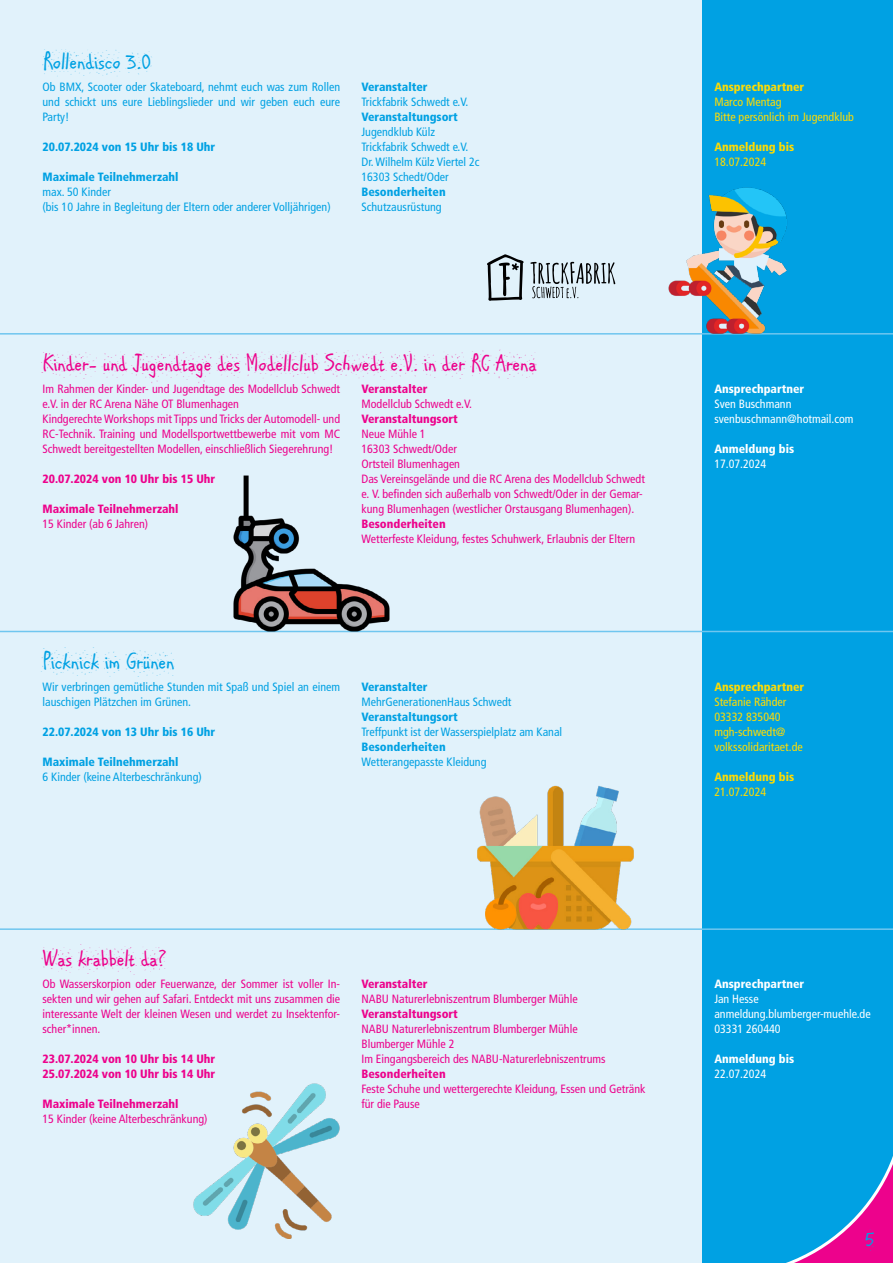
<style>
.page{position:relative;width:893px;height:1263px;background:#fff}
.page>*{position:absolute;margin:0;border:0;box-sizing:border-box;transform-origin:0 0}
.t1{font:24px "ARCARTER";color:#ed028c}
.t2{font:24px "ARCARTER";color:#00a1e3}
.t3{font:22.5px "ARCARTER";color:#00a1e3}
.t4{font:condensed 12px/15px "Frutiger LT Std";color:#ed028c}
.t5{font:condensed 12px/15px "Frutiger LT Std";color:#00a1e3}
.t6{font:900 condensed 12px/15px "Frutiger LT Std";color:#ed028c}
.t7{font:900 condensed 12px "Frutiger LT Std";color:#00a1e3}
.t8{font:condensed 12px/15px "Frutiger LT Std";color:#ffdc01}
.t9{font:condensed 12px/15px "Frutiger LT Std";color:#fff}
.t10{font:900 condensed 12px "Frutiger LT Std";color:#ffdc01}
.t11{font:900 condensed 12px "Frutiger LT Std";color:#fff}
</style>
<div class="page">
<div style="left:702px;top:0;width:191px;height:1263px;background:#00a1e3"></div>
<svg style="left:786px;top:1156px;width:107px;height:107px"></svg>
<div style="left:0;top:0;width:702px;height:1263px;background:#e1f2fb"></div>
<hr style="left:0;top:333px;width:893px;height:2px;background:#6fc6ef">
<hr style="left:0;top:631px;width:893px;height:1px;background:#6fc6ef">
<hr style="left:0;top:928px;width:893px;height:2px;background:#6fc6ef">
<img style="left:232px;top:475px;width:159px;height:158px">
<svg style="left:530px;top:262px;width:85px;height:36px"></svg>
<svg style="left:487px;top:254px;width:37px;height:47px"></svg>
<img style="left:193px;top:1083px;width:147px;height:155px">
<img style="left:646px;top:187px;width:161px;height:148px">
<img style="left:472px;top:785px;width:166px;height:145px">
<h1 class="t2" style="left:43px;top:47px;width:110px">ROLLENDISCO 3.0</h1>
<p class="t5" style="left:43px;top:79px;width:299px;text-align:justify">Ob BMX, Scooter oder Skateboard, nehmt euch was zum Rollen und schickt uns eure Lieblingslieder und wir geben euch eure Party!</p>
<p class="t7" style="left:43px;top:140px;width:174px">20.07.2024 von 15 Uhr bis 18 Uhr</p>
<p class="t7" style="left:43px;top:170px;width:138px">Maximale Teilnehmerzahl</p>
<p class="t5" style="left:43px;top:184px;width:290px">max. 50 Kinder<br>(bis 10 Jahre in Begleitung der Eltern oder anderer Volljährigen)</p>
<p class="t7" style="left:361px;top:80px;width:68px">Veranstalter</p>
<p class="t5" style="left:361px;top:94px;width:109px">Trickfabrik Schwedt e.V.</p>
<p class="t7" style="left:361px;top:110px;width:98px">Veranstaltungsort</p>
<p class="t5" style="left:361px;top:124px;width:120px">Jugendklub Külz<br>Trickfabrik Schwedt e.V.<br>Dr. Wilhelm Külz Viertel 2c<br>16303 Schedt/Oder</p>
<p class="t7" style="left:361px;top:185px;width:86px">Besonderheiten</p>
<p class="t5" style="left:361px;top:199px;width:82px">Schutzausrüstung</p>
<h1 class="t1" style="left:43px;top:349px;width:496px">KINDER- UND JUGENDTAGE DES MODELLCLUB SCHWEDT E.V. IN DER RC ARENA</h1>
<p class="t6" style="left:361px;top:381px;width:68px">Veranstalter</p>
<p class="t4" style="left:361px;top:396px;width:112px">Modellclub Schwedt e.V.</p>
<p class="t6" style="left:361px;top:411px;width:98px">Veranstaltungsort</p>
<p class="t4" style="left:361px;top:426px;width:285px">Neue Mühle 1<br>16303 Schwedt/Oder<br>Ortsteil Blumenhagen<br>Das Vereinsgelände und die RC Arena des Modellclub Schwedt e. V. befinden sich außerhalb von Schwedt/Oder in der Gemar&shy;kung Blumenhagen (westlicher Orstausgang Blumenhagen).</p>
<p class="t6" style="left:361px;top:516px;width:86px">Besonderheiten</p>
<p class="t4" style="left:361px;top:531px;width:275px">Wetterfeste Kleidung, festes Schuhwerk, Erlaubnis der Eltern</p>
<p class="t4" style="left:43px;top:381px;width:299px">Im Rahmen der Kinder- und Jugendtage des Modellclub Schwedt e.V. in der RC Arena Nähe OT Blumenhagen<br>Kindgerechte Workshops mit Tipps und Tricks der Automodell- und RC-Technik. Training und Modellsportwettbewerbe mit vom MC Schwedt bereitgestellten Modellen, einschließlich Siegerehrung!</p>
<p class="t6" style="left:43px;top:471px;width:174px">20.07.2024 von 10 Uhr bis 15 Uhr</p>
<p class="t6" style="left:43px;top:501px;width:138px">Maximale Teilnehmerzahl</p>
<p class="t4" style="left:43px;top:516px;width:107px">15 Kinder (ab 6 Jahren)</p>
<h1 class="t2" style="left:43px;top:646px;width:133px">PICKNICK IM GRÜNEN</h1>
<p class="t5" style="left:43px;top:679px;width:299px">Wir verbringen gemütliche Stunden mit Spaß und Spiel an einem lauschigen Plätzchen im Grünen.</p>
<p class="t7" style="left:43px;top:724px;width:174px">22.07.2024 von 13 Uhr bis 16 Uhr</p>
<p class="t7" style="left:43px;top:754px;width:138px">Maximale Teilnehmerzahl</p>
<p class="t5" style="left:43px;top:769px;width:161px">6 Kinder (keine Alterbeschränkung)</p>
<p class="t7" style="left:361px;top:679px;width:68px">Veranstalter</p>
<p class="t5" style="left:361px;top:694px;width:151px">MehrGenerationenHaus Schwedt</p>
<p class="t7" style="left:361px;top:709px;width:98px">Veranstaltungsort</p>
<p class="t5" style="left:361px;top:724px;width:202px">Treffpunkt ist der Wasserspielplatz am Kanal</p>
<p class="t7" style="left:361px;top:739px;width:86px">Besonderheiten</p>
<p class="t5" style="left:361px;top:754px;width:127px">Wetterangepasste Kleidung</p>
<h1 class="t1" style="left:43px;top:944px;width:126px">WAS KRABBELT DA?</h1>
<p class="t4" style="left:43px;top:977px;width:299px;text-align:justify">Ob Wasserskorpion oder Feuerwanze, der Sommer ist voller In&shy;sekten und wir gehen auf Safari. Entdeckt mit uns zusammen die interessante Welt der kleinen Wesen und werdet zu Insektenfor&shy;scher*innen.</p>
<p class="t6" style="left:43px;top:1051px;width:174px">23.07.2024 von 10 Uhr bis 14 Uhr<br>25.07.2024 von 10 Uhr bis 14 Uhr</p>
<p class="t6" style="left:43px;top:1096px;width:138px">Maximale Teilnehmerzahl</p>
<p class="t4" style="left:43px;top:1112px;width:167px">15 Kinder (keine Alterbeschränkung)</p>
<p class="t6" style="left:361px;top:976px;width:68px">Veranstalter</p>
<p class="t4" style="left:361px;top:992px;width:218px">NABU Naturerlebniszentrum Blumberger Mühle</p>
<p class="t6" style="left:361px;top:1006px;width:98px">Veranstaltungsort</p>
<p class="t4" style="left:361px;top:1022px;width:246px">NABU Naturerlebniszentrum Blumberger Mühle<br>Blumberger Mühle 2<br>Im Eingangsbereich des NABU-Naturerlebniszentrums</p>
<p class="t6" style="left:361px;top:1066px;width:86px">Besonderheiten</p>
<p class="t4" style="left:361px;top:1082px;width:286px">Feste Schuhe und wettergerechte Kleidung, Essen und Getränk für die Pause</p>
<p class="t10" style="left:714px;top:80px;width:91px">Ansprechpartner</p>
<p class="t8" style="left:714px;top:94px;width:141px">Marco Mentag<br>Bitte persönlich im Jugendklub</p>
<p class="t10" style="left:714px;top:140px;width:81px">Anmeldung bis</p>
<p class="t8" style="left:714px;top:154px;width:53px">18.07.2024</p>
<p class="t11" style="left:714px;top:381px;width:91px">Ansprechpartner</p>
<p class="t9" style="left:714px;top:396px;width:141px">Sven Buschmann svenbuschmann@hotmail.com</p>
<p class="t11" style="left:714px;top:441px;width:81px">Anmeldung bis</p>
<p class="t9" style="left:714px;top:456px;width:53px">17.07.2024</p>
<p class="t10" style="left:714px;top:679px;width:91px">Ansprechpartner</p>
<p class="t8" style="left:714px;top:694px;width:90px">Stefanie Rähder<br>03332 835040 mgh-schwedt@ volkssolidaritaet.de</p>
<p class="t10" style="left:714px;top:769px;width:81px">Anmeldung bis</p>
<p class="t8" style="left:714px;top:784px;width:53px">21.07.2024</p>
<p class="t11" style="left:714px;top:977px;width:91px">Ansprechpartner</p>
<p class="t9" style="left:714px;top:992px;width:158px">Jan Hesse anmeldung.blumberger-muehle.de<br>03331 260440</p>
<p class="t11" style="left:714px;top:1052px;width:81px">Anmeldung bis</p>
<p class="t9" style="left:714px;top:1067px;width:53px">22.07.2024</p>
<h2 class="t3" style="left:865px;top:1225px;width:11px">5</h2>
</div>
